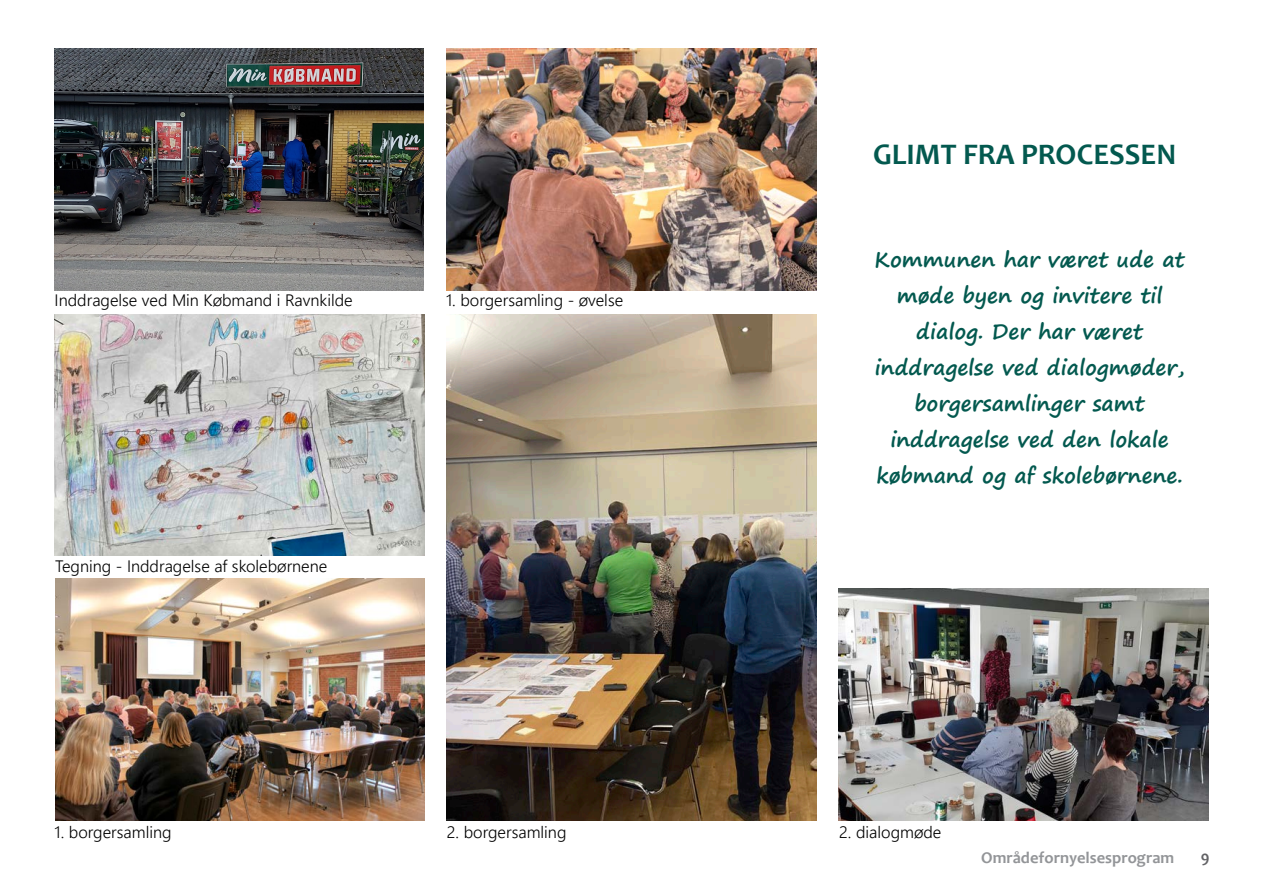
<style>
.page{position:relative;width:1263px;height:893px;background:#fff}
.page>*{position:absolute;margin:0;border:0;box-sizing:border-box;transform-origin:0 0}
.Overskrift{font:700 30px "Candara";color:#03594f}
.t1{font:700 21px/36px "Segoe Print";color:#03594f;text-align:center}
.t2{font:300 16.5px "Segoe UI";color:#000}
.t3{font:700 16.5px "Candara";color:#939598}
.t4{font:700 16.5px "Candara";color:#636366}
</style>
<div class="page">
<img style="left:446px;top:49px;width:371px;height:241px">
<img style="left:446px;top:314px;width:371px;height:506px">
<img style="left:838px;top:588px;width:371px;height:232px">
<img style="left:54px;top:48px;width:370px;height:242px">
<img style="left:55px;top:314px;width:369px;height:242px">
<img style="left:55px;top:579px;width:370px;height:241px">
<p class="t2" style="left:55px;top:285px;width:300px">Inddragelse ved Min Købmand i Ravnkilde</p>
<p class="t2" style="left:446px;top:285px;width:179px">1. borgersamling - øvelse</p>
<p class="t2" style="left:55px;top:551px;width:274px">Tegning - Inddragelse af skolebørnene</p>
<p class="Overskrift" style="left:873px;top:136px;width:305px">GLIMT FRA PROCESSEN</p>
<p class="t1" style="left:874px;top:240px;width:312px">Kommunen har været ude at møde byen og invitere til</p>
<p class="t1" style="left:916px;top:312px;width:228px">dialog. Der har været</p>
<p class="t1" style="left:875px;top:348px;width:311px">inddragelse ved dialogmøder, borgersamlinger samt</p>
<p class="t1" style="left:890px;top:420px;width:280px">inddragelse ved den lokale</p>
<p class="t1" style="left:876px;top:456px;width:308px">købmand og af skolebørnene.</p>
<p class="t2" style="left:55px;top:816px;width:119px">1. borgersamling</p>
<p class="t2" style="left:447px;top:816px;width:121px">2. borgersamling</p>
<p class="t2" style="left:839px;top:816px;width:104px">2. dialogmøde</p>
<p class="t3" style="left:981px;top:847px;width:194px">Områdefornyelsesprogram</p>
<p class="t4" style="left:1201px;top:847px;width:10px">9</p>
</div>
